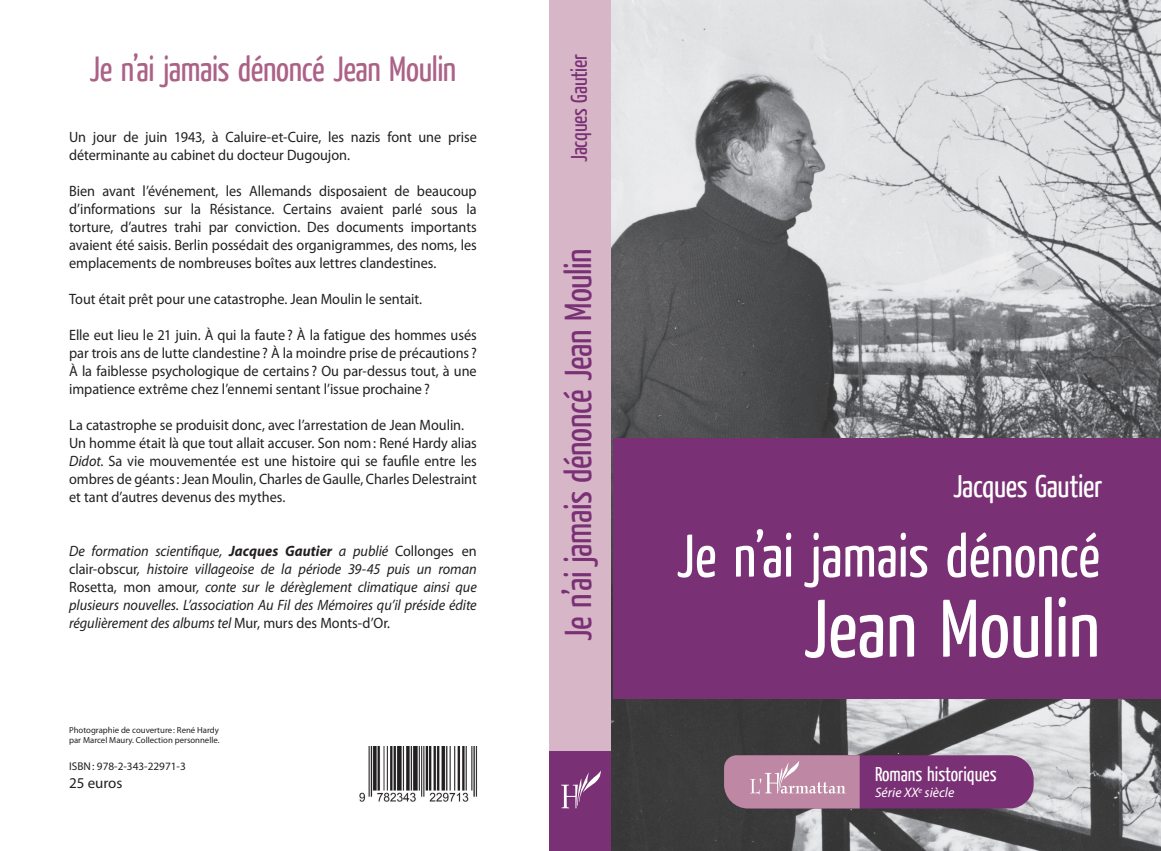
<style>
.page{position:relative;width:1161px;height:851px;background:#fff}
.page>*{position:absolute;margin:0;border:0;box-sizing:border-box;transform-origin:0 0}
.t1{font:81.25px "Yanone Kaffeesatz";color:#fff}
.t2{font:60px "Yanone Kaffeesatz";letter-spacing:.005em;color:#fff}
.t3{font:37.5px "Yanone Kaffeesatz";letter-spacing:-.01em;color:#7a3075}
.t4{font:35px "Yanone Kaffeesatz";letter-spacing:-.01em;color:#ac6187}
.t5{font:31.25px "Yanone Kaffeesatz";letter-spacing:-.01em;color:#fff}
.t6{font:22.5px "Yanone Kaffeesatz";letter-spacing:-.01em;color:#7a3075}
.t7{font:20px "Yanone Kaffeesatz";color:#fff}
.t8{font:15px/18px "Myriad Pro";letter-spacing:-.005em;color:#231f20;scale:.95 1}
.t9{font:italic 15px/18px "Myriad Pro";letter-spacing:-.005em;color:#231f20;text-align:justify;scale:.95 1}
.t10{font:15px "Myriad Pro";letter-spacing:-.005em;color:#231f20}
.t11{font:italic 13.75px "Myriad Pro";color:#fff}
.t12{font:11.25px "Myriad Pro";color:#231f20}
.t13{font:8.75px/10.5px "Myriad Pro";color:#231f20}
.s1{font-style:italic}
.s2{font-weight:700}
.s3{font-style:normal}
</style>
<div class="page">
<img style="left:610px;top:0;width:550px;height:850px">
<img style="left:359px;top:746px;width:119px;height:56px">
<div style="left:549px;top:0;width:61px;height:850px;background:#d6b6c7"></div>
<div style="left:549px;top:751px;width:62px;height:99px;background:#7a3075"></div>
<svg style="left:561px;top:770px;width:40px;height:38px"></svg>
<div style="left:724px;top:755px;width:309px;height:53px;background:#7a3075;border-radius:24px"></div>
<svg style="left:724px;top:755px;width:135px;height:53px;background:#be8da7"></svg>
<div style="left:613px;top:438px;width:547px;height:260px;background:#7a3075"></div>
<h3 class="t4" style="left:90px;top:47px;width:368px">Je n’ai jamais dénoncé Jean Moulin</h3>
<h3 class="t6" style="left:564px;top:162px;width:109px;rotate:-90deg">Jacques Gautier</h3>
<p class="t8" style="left:69px;top:127px;width:430px">Un jour de juin 1943, à Caluire-et-Cuire, les nazis font une prise déterminante au cabinet du docteur Dugoujon.</p>
<p class="t8" style="left:69px;top:181px;width:430px;text-align:justify">Bien avant l’événement, les Allemands disposaient de beaucoup d’informations sur la Résistance. Certains avaient parlé sous la torture, d’autres trahi par conviction. Des documents importants avaient été saisis. Berlin possédait des organigrammes, des noms, les emplacements de nombreuses boîtes aux lettres clandestines.</p>
<p class="t8" style="left:69px;top:289px;width:373px">Tout était prêt pour une catastrophe. Jean Moulin le sentait.</p>
<p class="t8" style="left:69px;top:325px;width:430px;text-align:justify">Elle eut lieu le 21 juin. À qui la faute ? À la fatigue des hommes usés par trois ans de lutte clandestine ? À la moindre prise de précautions ?<br>À la faiblesse psychologique de certains ? Ou par-dessus tout, à une impatience extrême chez l’ennemi sentant l’issue prochaine ?</p>
<p class="t8" style="left:69px;top:415px;width:430px">La catastrophe se produisit donc, avec l’arrestation de Jean Moulin.<br>Un homme était là que tout allait accuser. Son nom: René Hardy alias <span class="s1">Didot</span>. Sa vie mouvementée est une histoire qui se faufile entre les ombres de géants: Jean Moulin, Charles de Gaulle, Charles Delestraint et tant d’autres devenus des mythes.</p>
<p class="t9" style="left:69px;top:541px;width:430px">De formation scientifique, <span class="s2">Jacques Gautier</span> a publié <span class="s3">Collonges en clair-obscur</span>, histoire villageoise de la période 39-45 puis un roman <span class="s3">Rosetta, mon amour</span>, conte sur le dérèglement climatique ainsi que plusieurs nouvelles. L’association Au Fil des Mémoires qu’il préside édite régulièrement des albums tel <span class="s3">Mur, murs des Monts-d’Or</span>.</p>
<h3 class="t3" style="left:554px;top:641px;width:394px;rotate:-90deg">Je n’ai jamais dénoncé Jean Moulin</h3>
<p class="t13" style="left:69px;top:724px;width:152px">Photographie de couverture: René Hardy par Marcel Maury. Collection personnelle.</p>
<p class="t12" style="left:69px;top:759px;width:118px">ISBN: 978-2-343-22971-3</p>
<p class="t10" style="left:69px;top:773px;width:55px">25 euros</p>
<h3 class="t5" style="left:953px;top:465px;width:151px">Jacques Gautier</h3>
<h2 class="t2" style="left:676px;top:517px;width:425px">Je n’ai jamais dénoncé</h2>
<h1 class="t1" style="left:803px;top:576px;width:298px">Jean Moulin</h1>
<h3 class="t7" style="left:875px;top:760px;width:123px">Romans historiques</h3>
<p class="t11" style="left:875px;top:783px;width:81px">Série XX<sup>e</sup> siècle</p>
</div>
